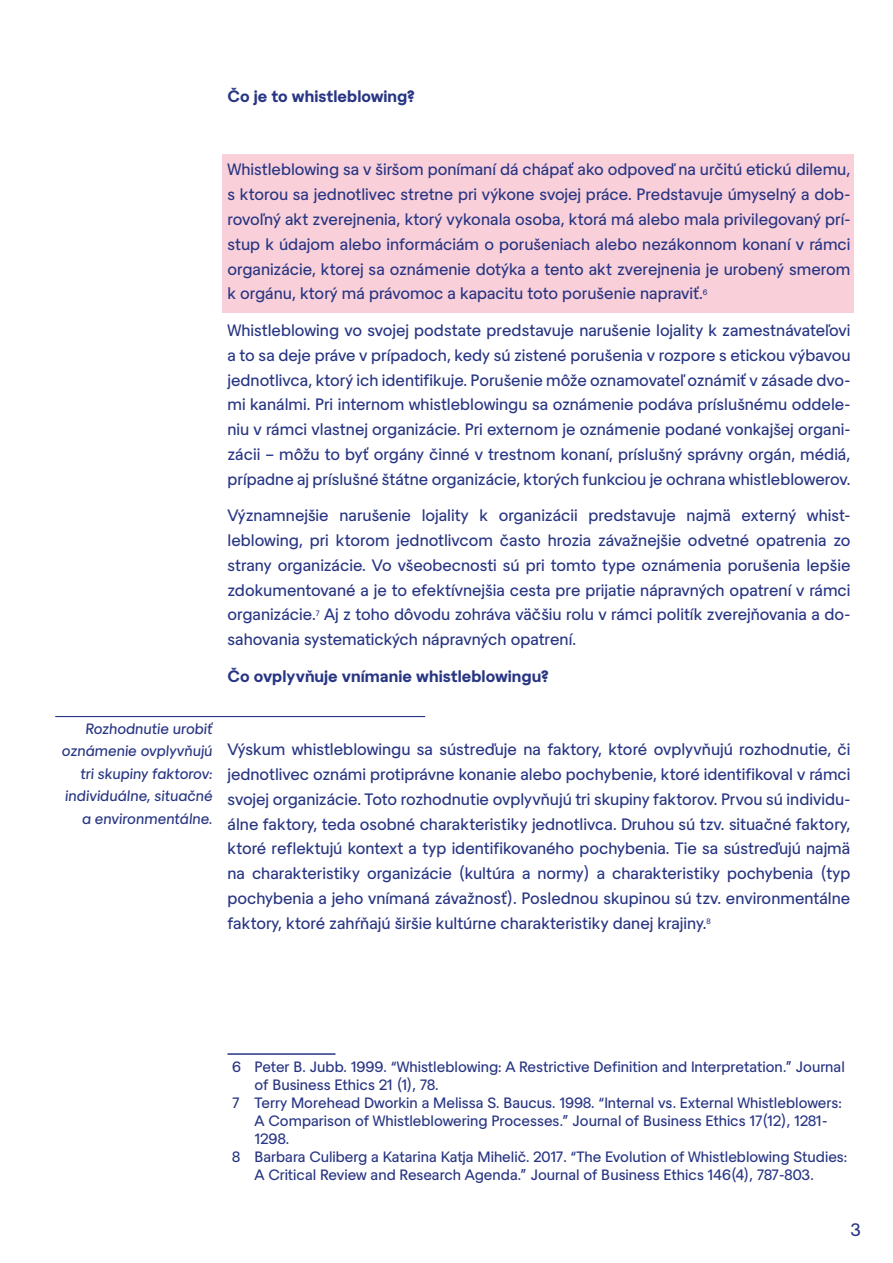
<style>
.page{position:relative;width:893px;height:1263px;background:#fff}
.page>*{position:absolute;margin:0;border:0;box-sizing:border-box;transform-origin:0 0}
.t1{font:18px "Deto Grotesk";color:#283583}
.t2{font:16.5px/24.8px "Deto Grotesk";color:#283583;text-align:justify}
.t3{font:700 16.5px "Deto Grotesk";color:#283583}
.t4{font:15px "Deto Grotesk";color:#283583}
.t5{font:italic 15px/22.5px "Deto Grotesk";color:#283583;text-align:right}
</style>
<div class="page">
<div style="left:222px;top:154px;width:632px;height:159px;background:#f9d0d9"></div>
<hr style="left:227px;top:1053px;width:108px;height:2px;background:#283583">
<hr style="left:55px;top:716px;width:370px;height:1px;background:#283583">
<p class="t3" style="left:227px;top:85px;width:189px">Čo je to whistleblowing?</p>
<p class="t2" style="left:227px;top:156px;width:624px">Whistleblowing sa v širšom ponímaní dá chápať ako odpoveď na určitú etickú dilemu, s ktorou sa jednotlivec stretne pri výkone svojej práce. Predstavuje úmyselný a dob&shy;rovoľný akt zverejnenia, ktorý vykonala osoba, ktorá má alebo mala privilegovaný prí&shy;stup k údajom alebo informáciám o porušeniach alebo nezákonnom konaní v rámci organizácie, ktorej sa oznámenie dotýka a tento akt zverejnenia je urobený smerom k orgánu, ktorý má právomoc a kapacitu toto porušenie napraviť.<sup>6</sup></p>
<p class="t2" style="left:227px;top:316px;width:624px">Whistleblowing vo svojej podstate predstavuje narušenie lojality k zamestnávateľovi a to sa deje práve v prípadoch, kedy sú zistené porušenia v rozpore s etickou výbavou jednotlivca, ktorý ich identifikuje. Porušenie môže oznamovateľ oznámiť v zásade dvo&shy;mi kanálmi. Pri internom whistleblowingu sa oznámenie podáva príslušnému oddele&shy;niu v rámci vlastnej organizácie. Pri externom je oznámenie podané vonkajšej organi&shy;zácii – môžu to byť orgány činné v trestnom konaní, príslušný správny orgán, médiá, prípadne aj príslušné štátne organizácie, ktorých funkciou je ochrana whistleblowerov.</p>
<p class="t2" style="left:227px;top:502px;width:624px">Významnejšie narušenie lojality k organizácii predstavuje najmä externý whist&shy;leblowing, pri ktorom jednotlivcom často hrozia závažnejšie odvetné opatrenia zo strany organizácie. Vo všeobecnosti sú pri tomto type oznámenia porušenia lepšie zdokumentované a je to efektívnejšia cesta pre prijatie nápravných opatrení v rámci organizácie.<sup>7</sup> Aj z toho dôvodu zohráva väčšiu rolu v rámci politík zverejňovania a do&shy;sahovania systematických nápravných opatrení.</p>
<p class="t3" style="left:227px;top:664px;width:323px">Čo ovplyvňuje vnímanie whistleblowingu?</p>
<p class="t5" style="left:62px;top:716px;width:152px">Rozhodnutie urobiť oznámenie ovplyvňujú tri skupiny faktorov: individuálne, situačné a environmentálne.</p>
<p class="t2" style="left:227px;top:736px;width:624px">Výskum whistleblowingu sa sústreďuje na faktory, ktoré ovplyvňujú rozhodnutie, či jednotlivec oznámi protiprávne konanie alebo pochybenie, ktoré identifikoval v rámci svojej organizácie. Toto rozhodnutie ovplyvňujú tri skupiny faktorov. Prvou sú individu&shy;álne faktory, teda osobné charakteristiky jednotlivca. Druhou sú tzv. situačné faktory, ktoré reflektujú kontext a typ identifikovaného pochybenia. Tie sa sústreďujú najmä na charakteristiky organizácie (kultúra a normy) a charakteristiky pochybenia (typ pochybenia a jeho vnímaná závažnosť). Poslednou skupinou sú tzv. environmentálne faktory, ktoré zahŕňajú širšie kultúrne charakteristiky danej krajiny.<sup>8</sup></p>
<p class="t4" style="left:232px;top:1056px;width:614px">6 Peter B. Jubb. 1999. “Whistleblowing: A Restrictive Definition and Interpretation.” Journal</p>
<p class="t4" style="left:254px;top:1074px;width:185px">of Business Ethics 21 (1), 78.</p>
<p class="t4" style="left:232px;top:1092px;width:611px">7 Terry Morehead Dworkin a Melissa S. Baucus. 1998. “Internal vs. External Whistleblowers:</p>
<p class="t4" style="left:254px;top:1110px;width:574px">A Comparison of Whistleblowering Processes.” Journal of Business Ethics 17(12), 1281-</p>
<p class="t4" style="left:254px;top:1128px;width:36px">1298.</p>
<p class="t4" style="left:232px;top:1146px;width:617px">8 Barbara Culiberg a Katarina Katja Mihelič. 2017. “The Evolution of Whistleblowing Studies:</p>
<p class="t4" style="left:254px;top:1164px;width:561px">A Critical Review and Research Agenda.” Journal of Business Ethics 146(4), 787-803.</p>
<p class="t1" style="left:850px;top:1217px;width:12px">3</p>
</div>
